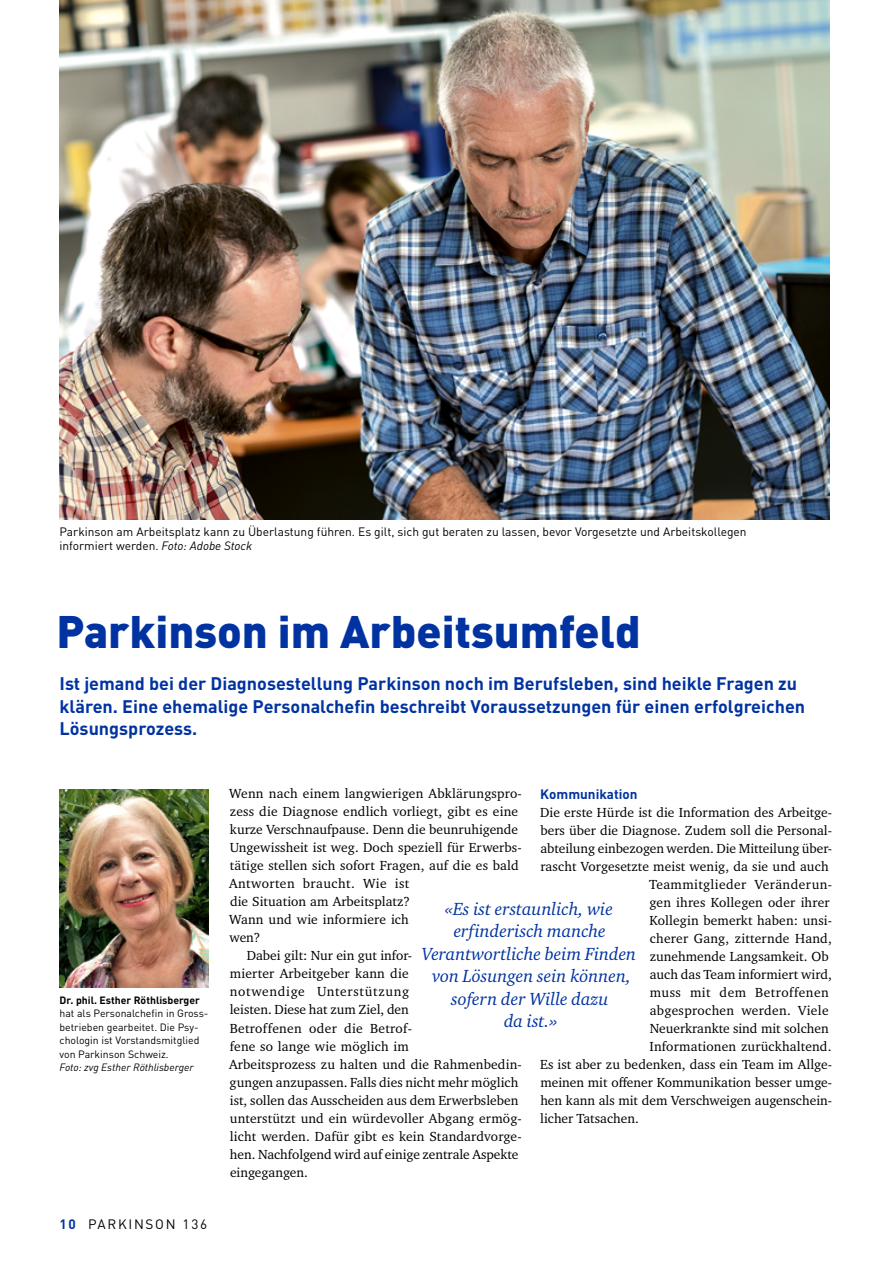
<style>
.page{position:relative;width:893px;height:1263px;background:#fff}
.page>*{position:absolute;margin:0;border:0;box-sizing:border-box;transform-origin:0 0}
.t1{font:900 45px "DIN Pro";color:#0033a1}
.t2{font:700 18px/22.5px "DIN Pro";color:#0033a1}
.t3{font:italic 18px/22.5px "Charter ITC Std";color:#0033a1;text-align:center}
.t4{font:13.5px/18px "Charter ITC Std";letter-spacing:.005em;color:#000}
.t5{font:13.5px "Charter ITC Std";letter-spacing:.03em;color:#000}
.t6{font:13.5px "Charter ITC Std";letter-spacing:.025em;color:#000}
.t7{font:13.5px "Charter ITC Std";letter-spacing:.035em;color:#000}
.t8{font:13.5px "DIN Pro";letter-spacing:.125em;color:#000}
.t9{font:700 13.5px "DIN Pro";color:#0033a1}
.t10{font:12px/13.5px "DIN Pro";color:#000}
.t11{font:10.5px/13.5px "DIN Pro";color:#000}
.t12{font:italic 10.5px "DIN Pro";color:#000}
.s1{font-style:italic}
.s2{font-weight:700}
.s3{font-weight:700;color:#0033a1}
</style>
<div class="page">
<img style="left:60px;top:789px;width:148px;height:198px">
<img style="left:60px;top:0;width:769px;height:519px">
<p class="t10" style="left:60px;top:525px;width:689px">Parkinson am Arbeitsplatz kann zu Überlastung führen. Es gilt, sich gut beraten zu lassen, bevor Vorgesetzte und Arbeitskollegen informiert werden. <span class="s1">Foto: Adobe Stock</span></p>
<p class="t1" style="left:56px;top:601px;width:586px">Parkinson im Arbeitsumfeld</p>
<p class="t2" style="left:60px;top:672px;width:747px">Ist jemand bei der Diagnosestellung Parkinson noch im Berufsleben, sind heikle Fragen zu klären. Eine ehemalige Personalchefin beschreibt Voraussetzungen für einen erfolgreichen<br>Lösungsprozess.</p>
<p class="t11" style="left:60px;top:992px;width:150px"><span class="s2">Dr. phil. Esther Röthlisberger </span>hat als Personalchefin in Gross&shy;betrieben gearbeitet. Die Psy&shy;chologin ist Vorstandsmitglied von Parkinson Schweiz.</p>
<p class="t12" style="left:60px;top:1061px;width:136px">Foto: zvg Esther Röthlisberger</p>
<p class="t8" style="left:60px;top:1215px;width:149px"><span class="s3">10</span> PARKINSON 136</p>
<p class="t4" style="left:229px;top:785px;width:294px">Wenn nach einem langwierigen Abklärungspro&shy;zess die Diagnose endlich vorliegt, gibt es eine kurze Verschnaufpause. Denn die beunruhigende Ungewissheit ist weg. Doch speziell für Erwerbs&shy;tätige stellen sich sofort Fragen, auf die es bald Antworten braucht. Wie ist<br>die Situation am Arbeitsplatz?<br>Wann und wie informiere ich<br>wen?</p>
<p class="t4" style="left:229px;top:947px;width:294px;text-indent:18px">Dabei gilt: Nur ein gut infor-<br>mierter Arbeitgeber kann die<br>notwendige Unterstützung<br>leisten. Diese hat zum Ziel, den<br>Betroffenen oder die Betrof-<br>fene so lange wie möglich im<br>Arbeitsprozess zu halten und die Rahmenbedin&shy;gungen anzupassen. Falls dies nicht mehr möglich ist, sollen das Ausscheiden aus dem Erwerbsleben unterstützt und ein würdevoller Abgang ermög&shy;licht werden. Dafür gibt es kein Standardvorge&shy;hen. Nachfolgend wird auf einige zentrale Aspekte eingegangen.</p>
<p class="t9" style="left:540px;top:785px;width:99px">Kommunikation</p>
<p class="t4" style="left:540px;top:803px;width:293px">Die erste Hürde ist die Information des Arbeitge-</p>
<p class="t4" style="left:540px;top:821px;width:293px">bers über die Diagnose. Zudem soll die Personal-</p>
<p class="t4" style="left:540px;top:839px;width:293px">abteilung einbezogen werden. Die Mitteilung über-</p>
<p class="t4" style="left:540px;top:857px;width:290px">rascht Vorgesetzte meist wenig, da sie und auch</p>
<p class="t5" style="left:649px;top:876px;width:185px">Teammitglieder Veränderun-</p>
<p class="t4" style="left:649px;top:893px;width:182px">gen ihres Kollegen oder ihrer</p>
<p class="t4" style="left:650px;top:911px;width:184px">Kollegin bemerkt haben: unsi-</p>
<p class="t4" style="left:650px;top:929px;width:183px">cherer Gang, zitternde Hand,</p>
<p class="t4" style="left:650px;top:947px;width:180px">zunehmende Langsamkeit. Ob</p>
<p class="t4" style="left:650px;top:965px;width:184px">auch das Team informiert wird,</p>
<p class="t7" style="left:650px;top:984px;width:180px">muss mit dem Betroffenen</p>
<p class="t6" style="left:650px;top:1002px;width:180px">abgesprochen werden. Viele</p>
<p class="t4" style="left:650px;top:1019px;width:181px">Neuerkrankte sind mit solchen</p>
<p class="t4" style="left:650px;top:1037px;width:183px">Informationen zurückhaltend.</p>
<p class="t4" style="left:540px;top:1055px;width:293px">Es ist aber zu bedenken, dass ein Team im Allge-</p>
<p class="t4" style="left:540px;top:1073px;width:293px">meinen mit offener Kommunikation besser umge-</p>
<p class="t4" style="left:540px;top:1091px;width:293px">hen kann als mit dem Verschweigen augenschein-</p>
<p class="t4" style="left:540px;top:1109px;width:100px">licher Tatsachen.</p>
<p class="t3" style="left:422px;top:897px;width:216px">«Es ist erstaunlich, wie erfinderisch manche<br>Verantwortliche beim Finden von Lösungen sein können, sofern der Wille dazu<br>da ist.»</p>
</div>
